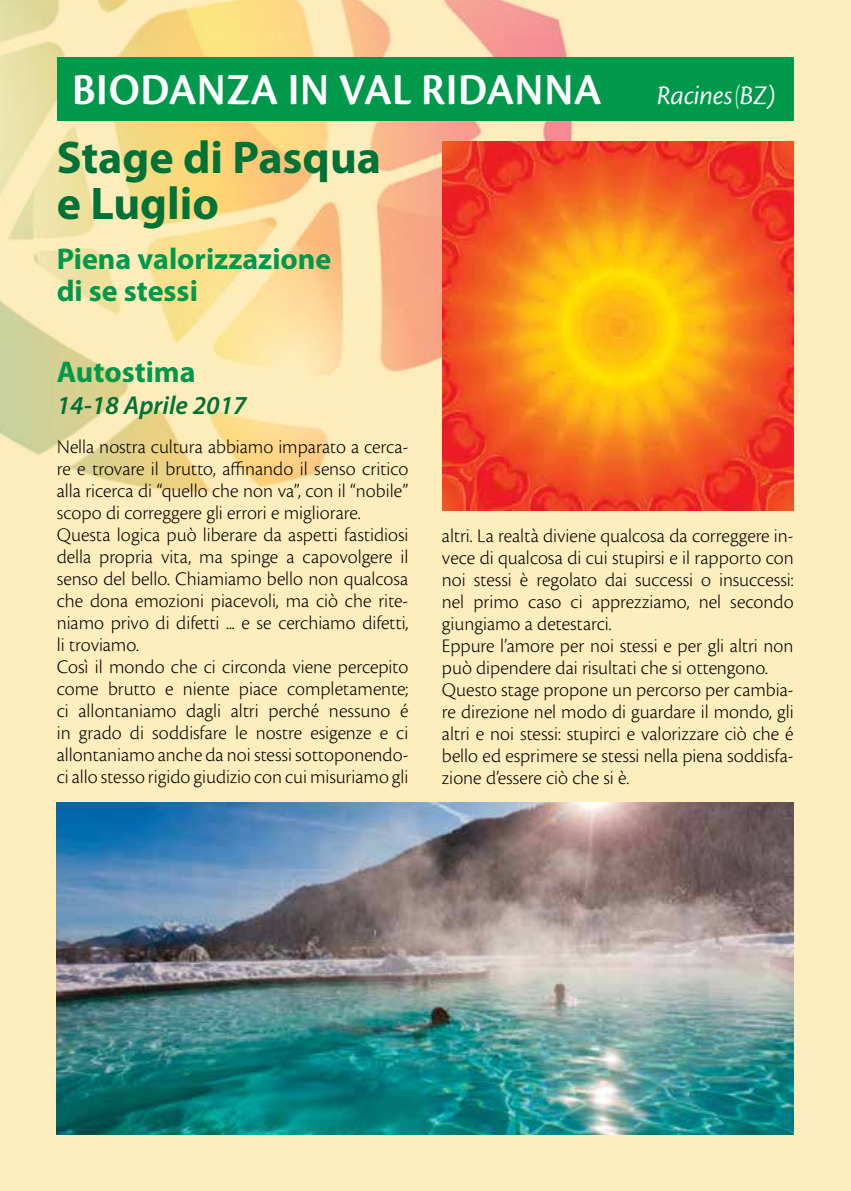
<style>
.page{position:relative;width:851px;height:1191px;background:#fff}
.page>*{position:absolute;margin:0;border:0;box-sizing:border-box;transform-origin:0 0}
.t1{font:700 46px/46px "Myriad Pro";color:#007236}
.t2{font:600 46px "Cronos Pro";letter-spacing:.015em;color:#fff;scale:.95 1}
.t3{font:700 30px/32px "Myriad Pro";color:#00984a}
.t4{font:28px "Cronos Pro Disp It";color:#fff}
.t5{font:italic 600 26px "Myriad Pro";color:#007236}
.t6{font:300 20px/22px "Cronos Pro";color:#000}
</style>
<div class="page">
<div style="left:0;top:0;width:850px;height:1191px;background:#ffeebd"></div>
<img style="left:0;top:0;width:620px;height:493px">
<div style="left:57px;top:58px;width:736px;height:63px;background:#00984a"></div>
<img style="left:57px;top:803px;width:736px;height:331px">
<img style="left:442px;top:142px;width:351px;height:368px">
<h1 class="t2" style="left:72px;top:63px;width:69px">BIODANZA</h1>
<h1 class="t2" style="left:288px;top:63px;width:80px">IN VAL</h1>
<h1 class="t2" style="left:421px;top:63px;width:70px">RIDANNA</h1>
<h1 class="t1" style="left:57px;top:136px;width:326px">Stage di Pasqua e Luglio</h1>
<h2 class="t3" style="left:57px;top:243px;width:276px">Piena valorizzazione di se stessi</h2>
<h3 class="t4" style="left:657px;top:79px;width:120px">Racines (BZ)</h3>
<h2 class="t3" style="left:57px;top:356px;width:140px">Autostima</h2>
<h3 class="t5" style="left:57px;top:391px;width:191px">14-18 Aprile 2017</h3>
<p class="t6" style="left:57px;top:435px;width:353px">Nella nostra cultura abbiamo imparato a cerca&shy;re e trovare il brutto, affinando il senso critico alla ricerca di “quello che non va”, con il “nobile” scopo di correggere gli errori e migliorare.<br>Questa logica può liberare da aspetti fastidiosi della propria vita, ma spinge a capovolgere il senso del bello. Chiamiamo bello non qualcosa che dona emozioni piacevoli, ma ciò che rite&shy;niamo privo di difetti ... e se cerchiamo difetti, li troviamo.<br>Così il mondo che ci circonda viene percepito come brutto e niente piace completamente; ci allontaniamo dagli altri perché nessuno é in grado di soddisfare le nostre esigenze e ci allontaniamo anche da noi stessi sottoponendo&shy;ci allo stesso rigido giudizio con cui misuriamo gli</p>
<p class="t6" style="left:442px;top:524px;width:353px">altri. La realtà diviene qualcosa da correggere in&shy;vece di qualcosa di cui stupirsi e il rapporto con noi stessi è regolato dai successi o insuccessi: nel primo caso ci apprezziamo, nel secondo giungiamo a detestarci.<br>Eppure l’amore per noi stessi e per gli altri non può dipendere dai risultati che si ottengono.<br>Questo stage propone un percorso per cambia&shy;re direzione nel modo di guardare il mondo, gli altri e noi stessi: stupirci e valorizzare ciò che é bello ed esprimere se stessi nella piena soddisfa&shy;zione d’essere ciò che si è.</p>
</div>
